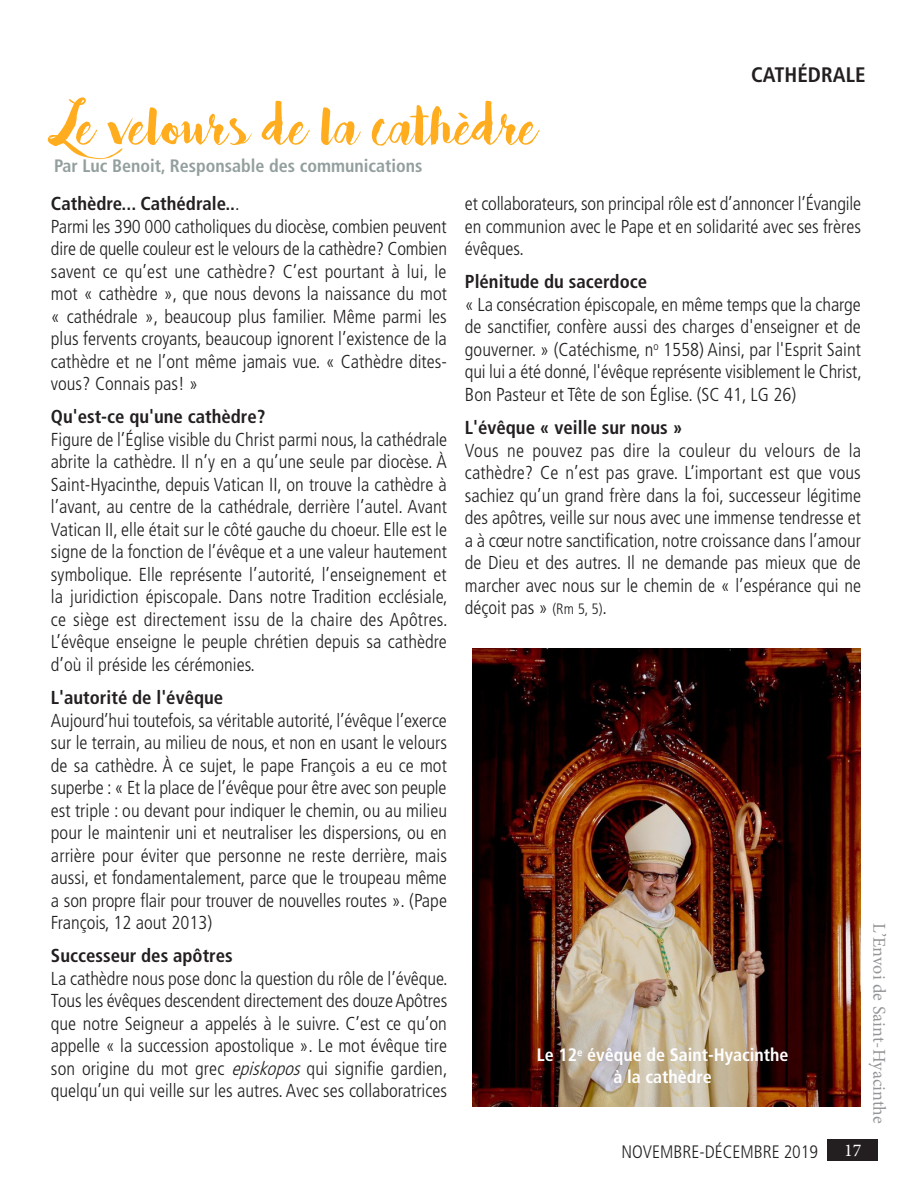
<style>
.page{position:relative;width:918px;height:1188px;background:#fff}
.page>*{position:absolute;margin:0;border:0;box-sizing:border-box;transform-origin:0 0}
.Style_de_paragraphe{font:66px "Bakery";color:#ffad1e}
.t1{font:700 condensed 21px "Frutiger LT Std";color:#231f20}
.t2{font:300 condensed 18.75px/22.5px "Frutiger LT Std";color:#231f20;text-align:justify}
.t3{font:700 condensed 18.75px "Frutiger LT Std";color:#231f20}
.t4{font:700 condensed 18px "Frutiger LT Std";color:#939f9e}
.t5{font:700 condensed 18px/21.6px "Frutiger LT Std";color:#fff;text-align:center}
.t6{font:18px "Minion Pro";color:#939598}
.Normal_e{font:300 condensed 18px "Frutiger LT Std";color:#231f20}
.Normal_e-2{font:18px "Minion Pro";color:#fff}
.s1{font-weight:300}
.s2{font-style:italic}
.s3{font-size:15px}
</style>
<div class="page">
<img style="left:472px;top:649px;width:389px;height:458px">
<div style="left:828px;top:1139px;width:50px;height:22px;background:#231f20"></div>
<p class="t1" style="left:751px;top:62px;width:116px">CATHÉDRALE</p>
<p class="Style_de_paragraphe" style="left:63px;top:83px;width:476px">Le velours de la cathèdre</p>
<p class="t3" style="left:51px;top:192px;width:190px">Cathèdre... Cathédrale..<span class="s1">.</span></p>
<p class="t2" style="left:51px;top:215px;width:398px">Parmi les 390 000 catholiques du diocèse, combien peuvent dire de quelle couleur est le velours de la cathèdre? Combien savent ce qu’est une cathèdre? C’est pourtant à lui, le mot « cathèdre », que nous devons la naissance du mot « cathédrale », beaucoup plus familier. Même parmi les plus fervents croyants, beaucoup ignorent l’existence de la cathèdre et ne l’ont même jamais vue. « Cathèdre dites&shy;vous? Connais pas! »</p>
<p class="t3" style="left:51px;top:406px;width:216px">Qu'est-ce qu'une cathèdre?</p>
<p class="t2" style="left:51px;top:428px;width:398px">Figure de l’Église visible du Christ parmi nous, la cathédrale abrite la cathèdre. Il n’y en a qu’une seule par diocèse. À Saint-Hyacinthe, depuis Vatican II, on trouve la cathèdre à l’avant, au centre de la cathédrale, derrière l’autel. Avant Vatican II, elle était sur le côté gauche du choeur. Elle est le signe de la fonction de l’évêque et a une valeur hautement symbolique. Elle représente l’autorité, l’enseignement et la juridiction épiscopale. Dans notre Tradition ecclésiale, ce siège est directement issu de la chaire des Apôtres.<br>L’évêque enseigne le peuple chrétien depuis sa cathèdre d’où il préside les cérémonies.</p>
<p class="t3" style="left:51px;top:687px;width:174px">L'autorité de l'évêque</p>
<p class="t2" style="left:51px;top:709px;width:398px">Aujourd’hui toutefois, sa véritable autorité, l’évêque l’exerce sur le terrain, au milieu de nous, et non en usant le velours de sa cathèdre. À ce sujet, le pape François a eu ce mot superbe : « Et la place de l’évêque pour être avec son peuple est triple : ou devant pour indiquer le chemin, ou au milieu pour le maintenir uni et neutraliser les dispersions, ou en arrière pour éviter que personne ne reste derrière, mais aussi, et fondamentalement, parce que le troupeau même a son propre flair pour trouver de nouvelles routes ». (Pape François, 12 aout 2013)</p>
<p class="t3" style="left:51px;top:945px;width:183px">Successeur des apôtres</p>
<p class="t2" style="left:51px;top:968px;width:398px">La cathèdre nous pose donc la question du rôle de l’évêque.<br>Tous les évêques descendent directement des douze Apôtres que notre Seigneur a appelés à le suivre. C’est ce qu’on appelle « la succession apostolique ». Le mot évêque tire son origine du mot grec <span class="s2">episkopos</span> qui signifie gardien, quelqu’un qui veille sur les autres. Avec ses collaboratrices</p>
<p class="t4" style="left:54px;top:155px;width:370px">Par Luc Benoit, Responsable des communications</p>
<p class="t2" style="left:465px;top:193px;width:398px">et collaborateurs, son principal rôle est d’annoncer l’Évangile en communion avec le Pape et en solidarité avec ses frères évêques.</p>
<p class="t3" style="left:465px;top:271px;width:184px">Plénitude du sacerdoce</p>
<p class="t2" style="left:465px;top:293px;width:398px">« La consécration épiscopale, en même temps que la charge de sanctifier, confère aussi des charges d'enseigner et de gouverner. » (Catéchisme, n<sup>o</sup> 1558) Ainsi, par l'Esprit Saint qui lui a été donné, l'évêque représente visiblement le Christ, Bon Pasteur et Tête de son Église. (SC 41, LG 26)</p>
<p class="t3" style="left:465px;top:417px;width:219px">L'évêque « veille sur nous »</p>
<p class="t2" style="left:465px;top:439px;width:398px">Vous ne pouvez pas dire la couleur du velours de la cathèdre? Ce n’est pas grave. L’important est que vous sachiez qu’un grand frère dans la foi, successeur légitime des apôtres, veille sur nous avec une immense tendresse et a à cœur notre sanctification, notre croissance dans l’amour de Dieu et des autres. Il ne demande pas mieux que de marcher avec nous sur le chemin de « l’espérance qui ne déçoit pas » <span class="s3">(Rm 5, 5)</span>.</p>
<p class="t5" style="left:537px;top:1044px;width:253px">Le 12<sup>e</sup> évêque de Saint-Hyacinthe à la cathèdre</p>
<p class="t6" style="left:891px;top:923px;width:202px;rotate:90deg">L’Envoi de Saint-Hyacinthe</p>
<p class="Normal_e" style="left:621px;top:1142px;width:198px">NOVEMBRE-DÉCEMBRE 2019</p>
<p class="Normal_e-2" style="left:844px;top:1138px;width:19px">17</p>
</div>
